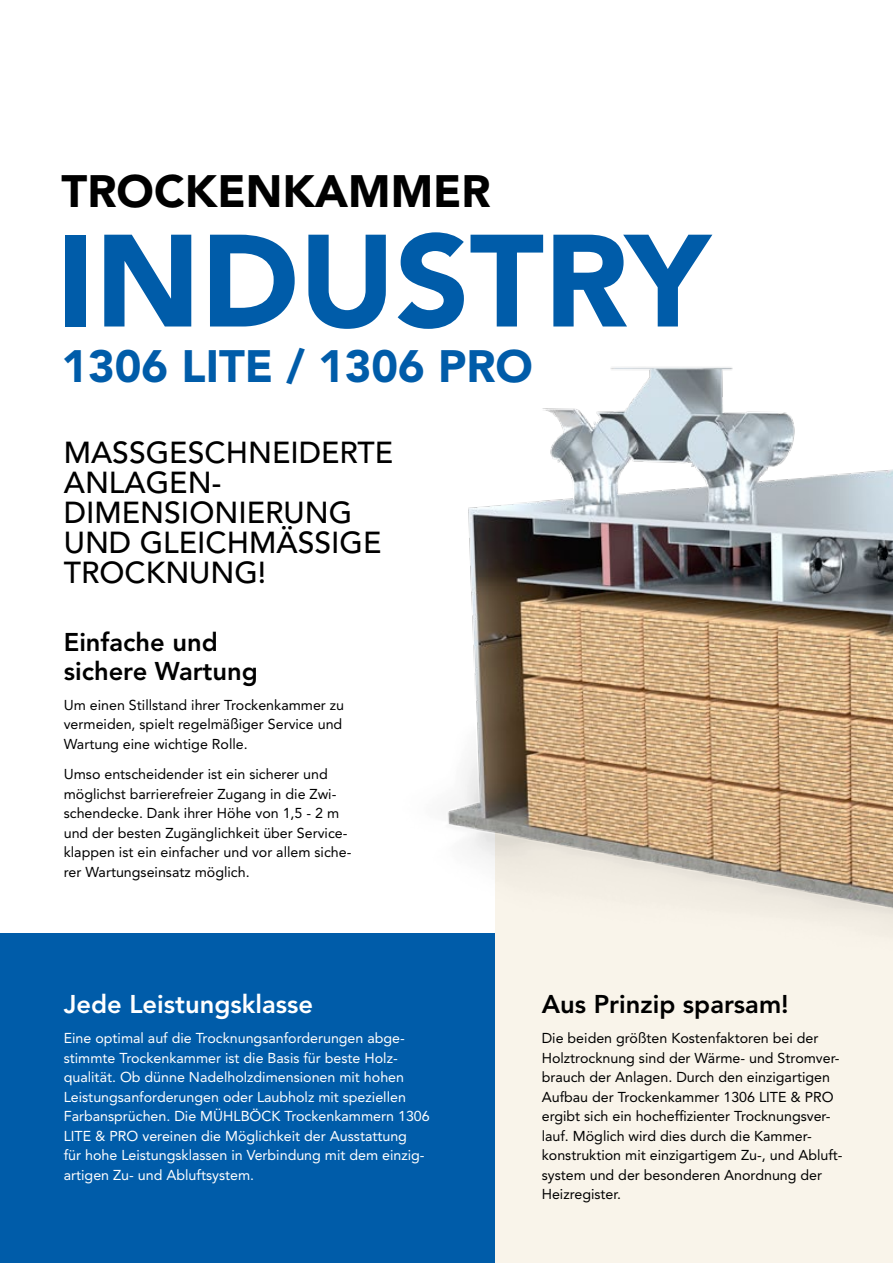
<style>
.page{position:relative;width:893px;height:1263px;background:#fff}
.page>*{position:absolute;margin:0;border:0;box-sizing:border-box;transform-origin:0 0}
.t1{font:900 129.75px "Avenir LT Std";color:#005ca9}
.t2{font:900 45px "Avenir LT Std";color:#005ca9}
.t3{font:900 45px "Avenir LT Std";color:#000}
.t4{font:500 30.15px/30.2px "Avenir LT Std";color:#000}
.t5{font:800 25.5px/28.5px "Avenir LT Std";color:#000}
.t6{font:800 25.5px "Avenir LT Std";color:#fff}
.t7{font:14.25px/19.5px "Avenir LT Std";color:#000}
.t8{font:14.25px/19.5px "Avenir LT Std";color:#fff}
</style>
<div class="page">
<div style="left:0;top:933px;width:495px;height:330px;background:#005ca9"></div>
<img style="left:447px;top:367px;width:446px;height:888px">
<h2 class="t3" style="left:62px;top:164px;width:431px">TROCKENKAMMER</h2>
<h1 class="t1" style="left:57px;top:203px;width:655px">INDUSTRY</h1>
<h2 class="t2" style="left:62px;top:339px;width:473px">1306 LITE / 1306 PRO</h2>
<h3 class="t4" style="left:64px;top:438px;width:331px">MASSGESCHNEIDERTE<br>ANLAGEN-<br>DIMENSIONIERUNG<br>UND GLEICHMÄSSIGE<br>TROCKNUNG!</h3>
<h3 class="t5" style="left:64px;top:628px;width:196px">Einfache und sichere Wartung</h3>
<p class="t7" style="left:64px;top:695px;width:282px">Um einen Stillstand ihrer Trockenkammer zu vermeiden, spielt regelmäßiger Service und<br>Wartung eine wichtige Rolle.</p>
<p class="t7" style="left:64px;top:764px;width:289px">Umso entscheidender ist ein sicherer und möglichst barrierefreier Zugang in die Zwi&shy;schendecke. Dank ihrer Höhe von 1,5 - 2 m und der besten Zugänglichkeit über Service&shy;klappen ist ein einfacher und vor allem siche&shy;rer Wartungseinsatz möglich.</p>
<h3 class="t6" style="left:64px;top:989px;width:251px">Jede Leistungsklasse</h3>
<p class="t8" style="left:64px;top:1028px;width:367px">Eine optimal auf die Trocknungsanforderungen abge&shy;stimmte Trockenkammer ist die Basis für beste Holz&shy;qualität. Ob dünne Nadelholzdimensionen mit hohen Leistungsanforderungen oder Laubholz mit speziellen Farbansprüchen. Die MÜHLBÖCK Trockenkammern 1306<br>LITE &amp; PRO vereinen die Möglichkeit der Ausstattung<br>für hohe Leistungsklassen in Verbindung mit dem einzig&shy;artigen Zu- und Abluftsystem.</p>
<h3 class="t5" style="left:542px;top:990px;width:248px">Aus Prinzip sparsam!</h3>
<p class="t7" style="left:542px;top:1028px;width:302px">Die beiden größten Kostenfaktoren bei der Holztrocknung sind der Wärme- und Stromver&shy;brauch der Anlagen. Durch den einzigartigen Aufbau der Trockenkammer 1306 LITE &amp; PRO ergibt sich ein hocheffizienter Trocknungsver&shy;lauf. Möglich wird dies durch die Kammer&shy;konstruktion mit einzigartigem Zu-, und Abluft&shy;system und der besonderen Anordnung der Heizregister.</p>
</div>
